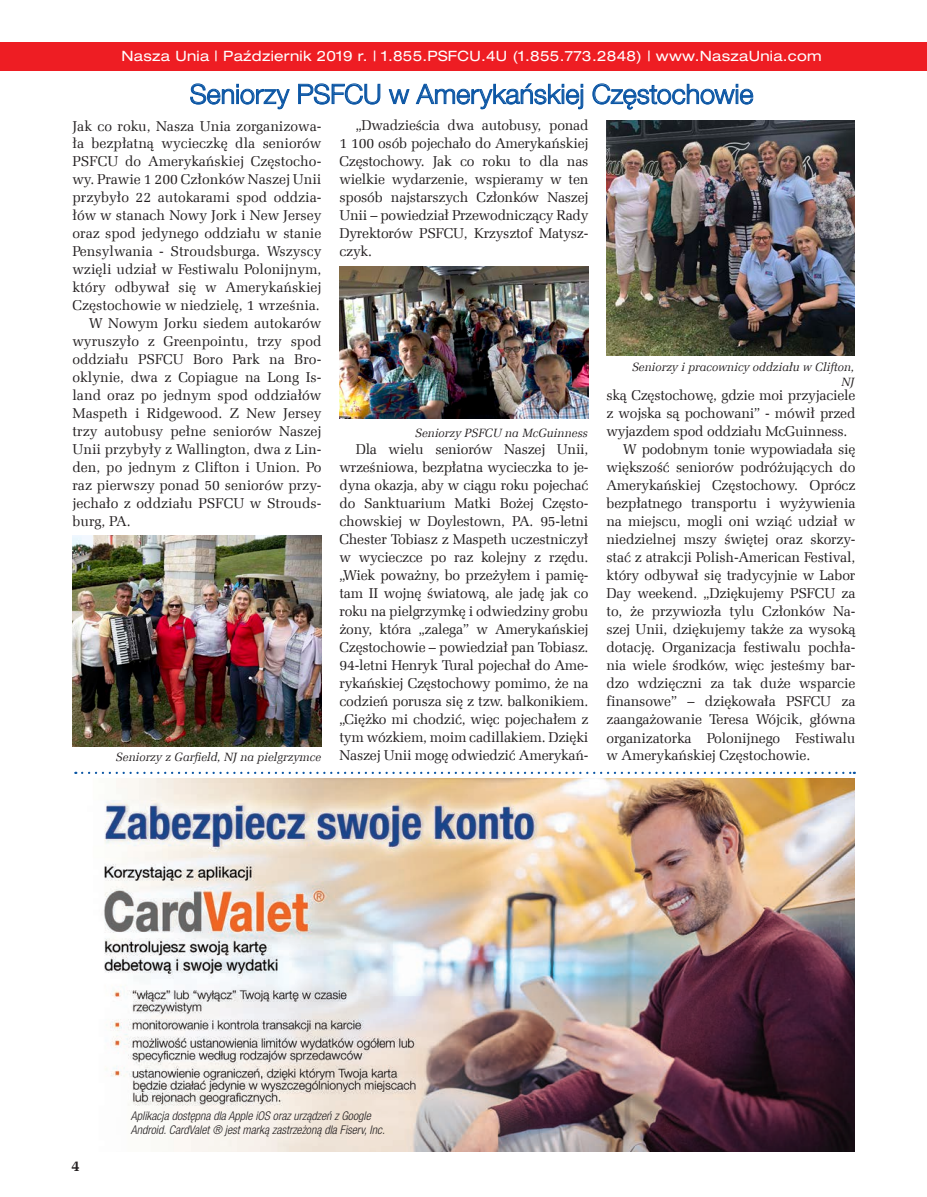
<style>
.page{position:relative;width:927px;height:1197px;background:#fff}
.page>*{position:absolute;margin:0;border:0;box-sizing:border-box;transform-origin:0 0}
.t1{font:300 27px "Helvetica Neue LT Pro";letter-spacing:-.005em;color:#0a55a4}
.page_numbers{font:15px "Zapf Ellipt EU Bold";color:#231f20}
.first_paragraph{font:14.25px/18px "Zapf Ellipt EU Normal";letter-spacing:-.015em;color:#231f20;text-align:justify}
.t2{font:expanded 14.25px "Helvetica Neue LT Pro";letter-spacing:.02em;color:#fff}
.first_paragraph-2{font:italic 300 condensed 12px/14.4px "Helvetica Neue LT Pro";color:#231f20}
.t3{font:12px/14.4px "Zapf Ellipt EU Italic";color:#231f20;text-align:right}
</style>
<div class="page">
<svg style="left:82px;top:772px;width:773px;height:2px"></svg>
<svg style="left:190px;top:83px;width:100px;height:26px"></svg>
<svg style="left:298px;top:83px;width:83px;height:22px"></svg>
<svg style="left:389px;top:89px;width:21px;height:15px"></svg>
<svg style="left:416px;top:83px;width:168px;height:26px"></svg>
<svg style="left:592px;top:83px;width:162px;height:27px"></svg>
<img style="left:72px;top:536px;width:249px;height:210px">
<img style="left:606px;top:120px;width:249px;height:236px">
<div style="left:0;top:42px;width:927px;height:28px;background:#ee1d23"></div>
<img style="left:104px;top:779px;width:751px;height:373px">
<img style="left:339px;top:266px;width:249px;height:152px">
<p class="t2" style="left:121px;top:47px;width:702px">Nasza Unia | Październik 2019 r. | 1.855.PSFCU.4U (1.855.773.2848) | www.NaszaUnia.com</p>
<p class="t1" style="left:190px;top:77px;width:565px">Seniorzy PSFCU w Amerykańskiej Częstochowie</p>
<p class="first_paragraph" style="left:72px;top:117px;width:251px">Jak co roku, Nasza Unia zorganizowa&shy;ła bezpłatną wycieczkę dla seniorów PSFCU do Amerykańskiej Częstocho&shy;wy. Prawie 1 200 Członków Naszej Unii przybyło 22 autokarami spod oddzia&shy;łów w stanach Nowy Jork i New Jersey oraz spod jedynego oddziału w stanie Pensylwania - Stroudsburga. Wszyscy wzięli udział w Festiwalu Polonijnym, który odbywał się w Amerykańskiej Częstochowie w niedzielę, 1 września.</p>
<p class="first_paragraph" style="left:72px;top:315px;width:251px;text-indent:16px">W Nowym Jorku siedem autokarów wyruszyło z Greenpointu, trzy spod oddziału PSFCU Boro Park na Bro&shy;oklynie, dwa z Copiague na Long Is&shy;land oraz po jednym spod oddziałów Maspeth i Ridgewood. Z New Jersey trzy autobusy pełne seniorów Naszej Unii przybyły z Wallington, dwa z Lin&shy;den, po jednym z Clifton i Union. Po raz pierwszy ponad 50 seniorów przy&shy;jechało z oddziału PSFCU w Strouds&shy;burg, PA.</p>
<p class="t3" style="left:116px;top:749px;width:207px">Seniorzy z Garfield, NJ na pielgrzymce</p>
<p class="first_paragraph" style="left:339px;top:117px;width:251px;text-indent:16px">„Dwadzieścia dwa autobusy, ponad 1 100 osób pojechało do Amerykańskiej Częstochowy. Jak co roku to dla nas wielkie wydarzenie, wspieramy w ten sposób najstarszych Członków Naszej Unii – powiedział Przewodniczący Rady Dyrektorów PSFCU, Krzysztof Matysz&shy;czyk.</p>
<p class="t3" style="left:415px;top:425px;width:174px">Seniorzy PSFCU na McGuinness</p>
<p class="first_paragraph" style="left:339px;top:441px;width:251px;text-indent:16px">Dla wielu seniorów Naszej Unii, wrześniowa, bezpłatna wycieczka to je&shy;dyna okazja, aby w ciągu roku pojechać do Sanktuarium Matki Bożej Często&shy;chowskiej w Doylestown, PA. 95-letni Chester Tobiasz z Maspeth uczestniczył w wycieczce po raz kolejny z rzędu. „Wiek poważny, bo przeżyłem i pamię&shy;tam II wojnę światową, ale jadę jak co roku na pielgrzymkę i odwiedziny grobu żony, która „zalega” w Amerykańskiej Częstochowie – powiedział pan Tobiasz.<br>94-letni Henryk Tural pojechał do Ame&shy;rykańskiej Częstochowy pomimo, że na codzień porusza się z tzw. balkonikiem. „Ciężko mi chodzić, więc pojechałem z tym wózkiem, moim cadillakiem. Dzięki Naszej Unii mogę odwiedzić Amerykań-</p>
<p class="t3" style="left:632px;top:360px;width:224px">Seniorzy i pracownicy oddziału w Clifton,<br>NJ</p>
<p class="first_paragraph" style="left:606px;top:387px;width:251px">ską Częstochowę, gdzie moi przyjaciele z wojska są pochowani” - mówił przed wyjazdem spod oddziału McGuinness.</p>
<p class="first_paragraph" style="left:606px;top:441px;width:251px;text-indent:16px">W podobnym tonie wypowiadała się większość seniorów podróżujących do Amerykańskiej Częstochowy. Oprócz bezpłatnego transportu i wyżywienia na miejscu, mogli oni wziąć udział w niedzielnej mszy świętej oraz skorzy&shy;stać z atrakcji Polish-American Festival, który odbywał się tradycyjnie w Labor Day weekend. „Dziękujemy PSFCU za to, że przywiozła tylu Członków Na&shy;szej Unii, dziękujemy także za wysoką dotację. Organizacja festiwalu pochła&shy;nia wiele środków, więc jesteśmy bar&shy;dzo wdzięczni za tak duże wsparcie finansowe” – dziękowała PSFCU za zaangażowanie Teresa Wójcik, główna organizatorka Polonijnego Festiwalu w Amerykańskiej Częstochowie.</p>
<p class="page_numbers" style="left:72px;top:1157px;width:10px">4</p>
<p class="first_paragraph-2" style="left:131px;top:1109px;width:256px">Aplikacja dostępna dla Apple iOS oraz urządzeń z Google<br>Android. CardValet ® jest marką zastrzeżoną dla Fiserv, Inc.</p>
</div>
